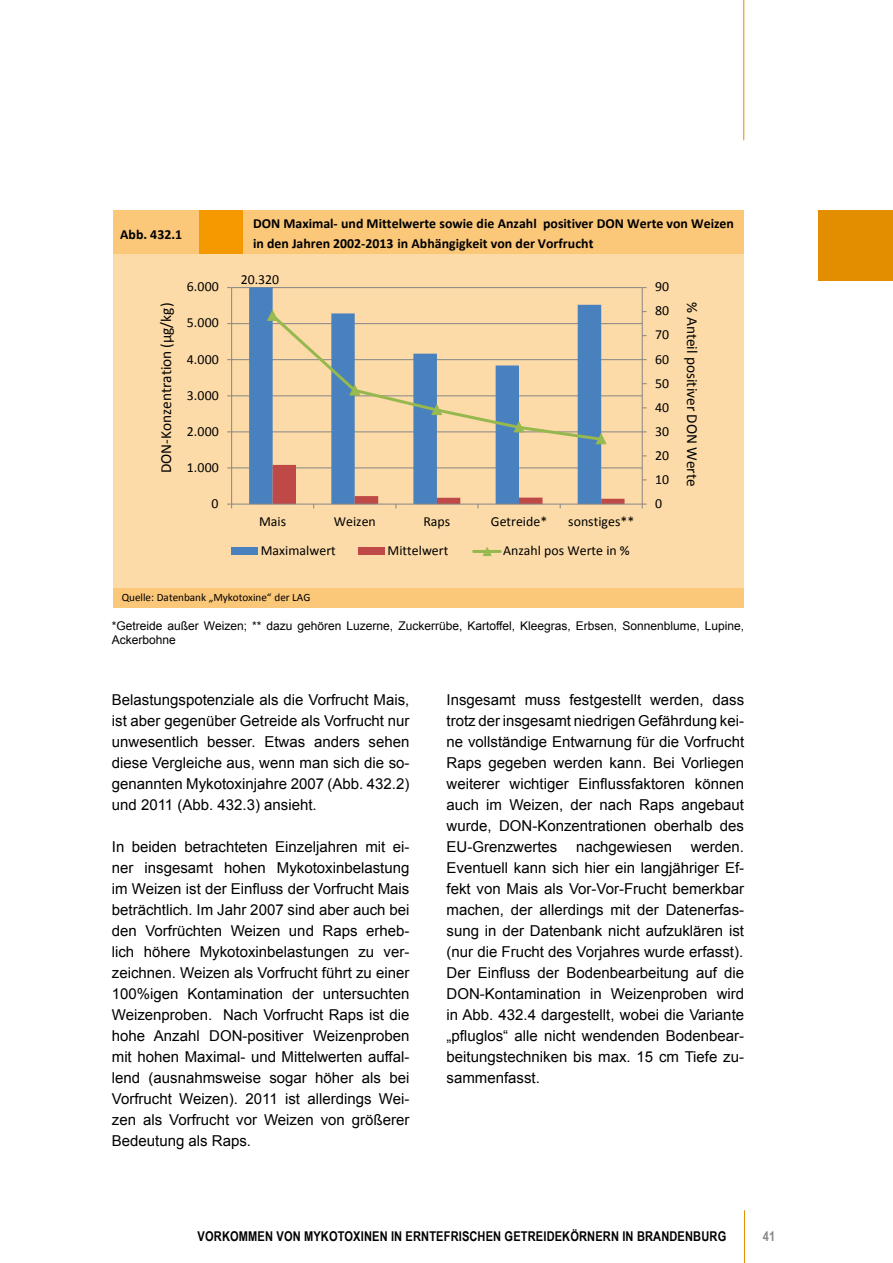
<style>
.page{position:relative;width:893px;height:1263px;background:#fff}
.page>*{position:absolute;margin:0;border:0;box-sizing:border-box;transform-origin:0 0}
.t1{font:15.3px "Calibri";color:#000}
.t2{font:15px/21px "Arial";color:#000;text-align:justify}
.t3{font:13.8px "Calibri";color:#000}
.t4{font:700 13.8px/19.4px "Calibri";color:#000}
.t5{font:700 13.5px "Arial Narrow";letter-spacing:.01em;color:#000}
.t6{font:700 13.5px "Arial Narrow";color:#878786}
.t7{font:12px/14.4px "Arial";color:#000}
.t8{font:11.1px "Calibri";letter-spacing:-.005em;color:#000}
</style>
<div class="page">
<hr style="left:743px;top:0;width:1px;height:140px;background:#e28e00">
<hr style="left:744px;top:1210px;width:1px;height:53px;background:#e28e00">
<div style="left:113px;top:212px;width:630px;height:394px;background:#fcdba8"></div>
<div style="left:113px;top:210px;width:630px;height:44px;background:#fbc779"></div>
<div style="left:113px;top:588px;width:630px;height:19px;background:#fbc779"></div>
<div style="left:200px;top:211px;width:43px;height:43px;background:#f49900"></div>
<hr style="left:232px;top:467px;width:410px;height:1px;background:#868686">
<hr style="left:232px;top:431px;width:410px;height:1px;background:#868686">
<hr style="left:232px;top:395px;width:410px;height:1px;background:#868686">
<hr style="left:232px;top:359px;width:410px;height:1px;background:#868686">
<hr style="left:232px;top:323px;width:410px;height:1px;background:#868686">
<hr style="left:232px;top:287px;width:410px;height:1px;background:#868686">
<svg style="left:249px;top:287px;width:352px;height:217px"></svg>
<hr style="left:642px;top:288px;width:1px;height:216px;background:#868686">
<hr style="left:231px;top:288px;width:1px;height:216px;background:#868686">
<hr style="left:232px;top:504px;width:410px;height:1px;background:#868686">
<svg style="left:273px;top:465px;width:352px;height:43px"></svg>
<svg style="left:266px;top:309px;width:342px;height:136px"></svg>
<div style="left:231px;top:548px;width:27px;height:7px;background:#4980be"></div>
<div style="left:358px;top:548px;width:27px;height:7px;background:#bf4946"></div>
<hr style="left:474px;top:550px;width:26px;height:3px;background:#96b84e">
<svg style="left:483px;top:547px;width:9px;height:9px"></svg>
<div style="left:819px;top:210px;width:74px;height:71px;background:#e28e00"></div>
<p class="t4" style="left:120px;top:225px;width:63px">Abb. 432.1</p>
<p class="t4" style="left:253px;top:214px;width:483px">DON Maximal- und Mittelwerte sowie die Anzahl positiver DON Werte von Weizen in den Jahren 2002-2013 in Abhängigkeit von der Vorfrucht</p>
<p class="t3" style="left:187px;top:278px;width:33px">6.000</p>
<p class="t3" style="left:241px;top:270px;width:40px">20.320</p>
<p class="t3" style="left:655px;top:278px;width:16px">90</p>
<p class="t1" style="left:156px;top:473px;width:172px;rotate:-90deg">DON-Konzentration (µg/kg)</p>
<p class="t1" style="left:702px;top:302px;width:186px;rotate:90deg">% Anteil positiver DON Werte</p>
<p class="t3" style="left:655px;top:302px;width:16px">80</p>
<p class="t3" style="left:187px;top:314px;width:33px">5.000</p>
<p class="t3" style="left:655px;top:326px;width:16px">70</p>
<p class="t3" style="left:655px;top:350px;width:16px">60</p>
<p class="t3" style="left:187px;top:350px;width:33px">4.000</p>
<p class="t3" style="left:655px;top:374px;width:16px">50</p>
<p class="t3" style="left:187px;top:386px;width:33px">3.000</p>
<p class="t3" style="left:655px;top:398px;width:16px">40</p>
<p class="t3" style="left:187px;top:422px;width:33px">2.000</p>
<p class="t3" style="left:655px;top:422px;width:16px">30</p>
<p class="t3" style="left:655px;top:446px;width:16px">20</p>
<p class="t3" style="left:187px;top:458px;width:33px">1.000</p>
<p class="t3" style="left:655px;top:470px;width:16px">10</p>
<p class="t3" style="left:212px;top:494px;width:9px">0</p>
<p class="t3" style="left:259px;top:513px;width:29px">Mais</p>
<p class="t3" style="left:334px;top:513px;width:44px">Weizen</p>
<p class="t3" style="left:423px;top:513px;width:28px">Raps</p>
<p class="t3" style="left:491px;top:513px;width:58px">Getreide*</p>
<p class="t3" style="left:568px;top:513px;width:68px">sonstiges**</p>
<p class="t3" style="left:261px;top:542px;width:77px">Maximalwert</p>
<p class="t3" style="left:387px;top:542px;width:62px">Mittelwert</p>
<p class="t3" style="left:503px;top:542px;width:128px">Anzahl pos Werte in %</p>
<p class="t8" style="left:122px;top:590px;width:190px">Quelle: Datenbank „Mykotoxine“ der LAG</p>
<p class="t3" style="left:655px;top:495px;width:9px">0</p>
<p class="t7" style="left:112px;top:618px;width:634px">*Getreide außer Weizen; ** dazu gehören Luzerne, Zuckerrübe, Kartoffel, Kleegras, Erbsen, Sonnenblume, Lupine,<br>Ackerbohne</p>
<p class="t2" style="left:112px;top:689px;width:299px">Belastungspotenziale als die Vorfrucht Mais, ist aber gegenüber Getreide als Vorfrucht nur unwesentlich besser. Etwas anders sehen diese Vergleiche aus, wenn man sich die so&shy;genannten Mykotoxinjahre 2007 (Abb. 432.2) und 2011 (Abb. 432.3) ansieht.</p>
<p class="t2" style="left:112px;top:836px;width:299px">In beiden betrachteten Einzeljahren mit ei&shy;ner insgesamt hohen Mykotoxinbelastung im Weizen ist der Einfluss der Vorfrucht Mais beträchtlich. Im Jahr 2007 sind aber auch bei den Vorfrüchten Weizen und Raps erheb&shy;lich höhere Mykotoxinbelastungen zu ver&shy;zeichnen. Weizen als Vorfrucht führt zu einer 100%igen Kontamination der untersuchten Weizenproben. Nach Vorfrucht Raps ist die hohe Anzahl DON-positiver Weizenproben mit hohen Maximal- und Mittelwerten auffal&shy;lend (ausnahmsweise sogar höher als bei Vorfrucht Weizen). 2011 ist allerdings Wei&shy;zen als Vorfrucht vor Weizen von größerer Bedeutung als Raps.</p>
<p class="t2" style="left:446px;top:689px;width:299px">Insgesamt muss festgestellt werden, dass trotz der insgesamt niedrigen Gefährdung kei&shy;ne vollständige Entwarnung für die Vorfrucht Raps gegeben werden kann. Bei Vorliegen weiterer wichtiger Einflussfaktoren können auch im Weizen, der nach Raps angebaut wurde, DON-Konzentrationen oberhalb des EU-Grenzwertes</p>
<p class="t2" style="left:446px;top:836px;width:299px;text-indent:244px">werden.<br>Eventuell kann sich hier ein langjähriger Ef&shy;fekt von Mais als Vor-Vor-Frucht bemerkbar machen, der allerdings mit der Datenerfas&shy;sung in der Datenbank nicht aufzuklären ist (nur die Frucht des Vorjahres wurde erfasst).<br>Der Einfluss der Bodenbearbeitung auf die DON-Kontamination in Weizenproben wird in Abb. 432.4 dargestellt, wobei die Variante „pfluglos“ alle nicht wendenden Bodenbear&shy;beitungstechniken bis max. 15 cm Tiefe zu&shy;sammenfasst.</p>
<p class="t2" style="left:576px;top:836px;width:97px">nachgewiesen</p>
<p class="t5" style="left:198px;top:1226px;width:530px">VORKOMMEN VON MYKOTOXINEN IN ERNTEFRISCHEN GETREIDEKÖRNERN IN BRANDENBURG</p>
<p class="t6" style="left:763px;top:1226px;width:14px">41</p>
</div>
